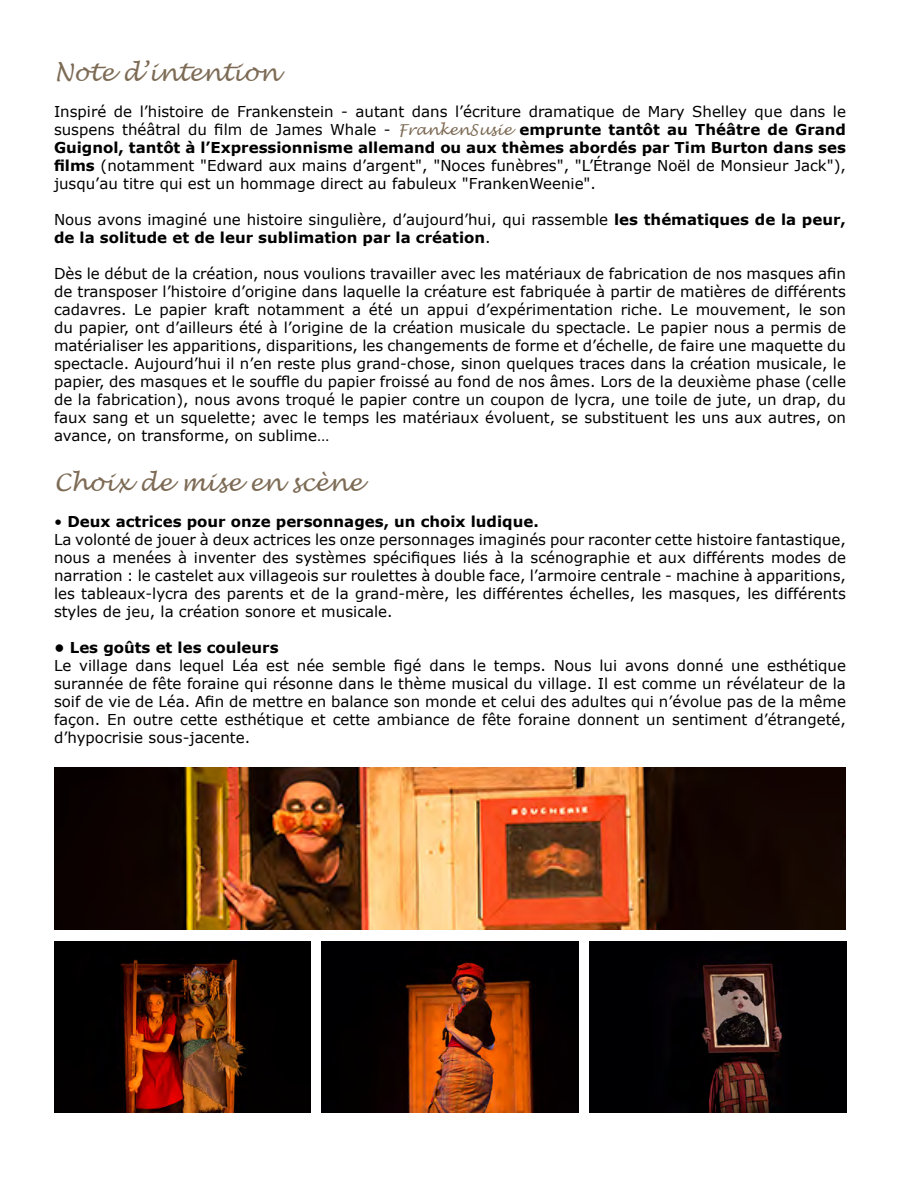
<style>
.page{position:relative;width:900px;height:1200px;background:#fff}
.page>*{position:absolute;margin:0;border:0;box-sizing:border-box;transform-origin:0 0}
.t1{font:italic 24px "Lucida Handwriting";color:#7d6b55}
.t2{font:15px/18px "Verdana";color:#000;text-align:justify}
.t3{font:700 15px/18px "Verdana";color:#000}
.s1{font-family:"Lucida Handwriting";font-style:italic;color:#7d6b55}
.s2{font-weight:700}
.s3{font-weight:400}
</style>
<div class="page">
<img style="left:54px;top:941px;width:256px;height:171px">
<img style="left:322px;top:941px;width:256px;height:171px">
<img style="left:590px;top:941px;width:256px;height:171px">
<img style="left:54px;top:767px;width:792px;height:163px">
<h1 class="t1" style="left:54px;top:58px;width:226px">Note d’intention</h1>
<p class="t2" style="left:54px;top:102px;width:794px">Inspiré de l’histoire de Frankenstein - autant dans l’écriture dramatique de Mary Shelley que dans le suspens théâtral du film de James Whale - <span class="s1">FrankenSusie</span> <span class="s2">emprunte tantôt au Théâtre de Grand Guignol, tantôt à l’Expressionnisme allemand ou aux thèmes abordés par Tim Burton dans ses films</span> (notamment "Edward aux mains d’argent", "Noces funèbres", "L’Étrange Noël de Monsieur Jack"), jusqu’au titre qui est un hommage direct au fabuleux "FrankenWeenie".</p>
<p class="t3" style="left:54px;top:210px;width:793px"><span class="s3">Nous avons imaginé une histoire singulière, d’aujourd’hui, qui rassemble</span> les thématiques de la peur, de la solitude et de leur sublimation par la création<span class="s3">.</span></p>
<p class="t2" style="left:54px;top:264px;width:794px">Dès le début de la création, nous voulions travailler avec les matériaux de fabrication de nos masques afin de transposer l’histoire d’origine dans laquelle la créature est fabriquée à partir de matières de différents cadavres. Le papier kraft notamment a été un appui d’expérimentation riche. Le mouvement, le son du papier, ont d’ailleurs été à l’origine de la création musicale du spectacle. Le papier nous a permis de matérialiser les apparitions, disparitions, les changements de forme et d’échelle, de faire une maquette du spectacle. Aujourd’hui il n’en reste plus grand-chose, sinon quelques traces dans la création musicale, le papier, des masques et le souffle du papier froissé au fond de nos âmes. Lors de la deuxième phase (celle de la fabrication), nous avons troqué le papier contre un coupon de lycra, une toile de jute, un drap, du faux sang et un squelette; avec le temps les matériaux évoluent, se substituent les uns aux autres, on avance, on transforme, on sublime…</p>
<h1 class="t1" style="left:54px;top:468px;width:310px">Choix de mise en scène</h1>
<p class="t2" style="left:54px;top:512px;width:794px;text-align:left">• <span class="s2">Deux actrices pour onze personnages, un choix ludique.<br></span>La volonté de jouer à deux actrices les onze personnages imaginés pour raconter cette histoire fantastique, nous a menées à inventer des systèmes spécifiques liés à la scénographie et aux différents modes de narration : le castelet aux villageois sur roulettes à double face, l’armoire centrale - machine à apparitions, les tableaux-lycra des parents et de la grand-mère, les différentes échelles, les masques, les différents styles de jeu, la création sonore et musicale.</p>
<p class="t3" style="left:54px;top:638px;width:226px">• Les goûts et les couleurs</p>
<p class="t2" style="left:54px;top:656px;width:794px">Le village dans lequel Léa est née semble figé dans le temps. Nous lui avons donné une esthétique surannée de fête foraine qui résonne dans le thème musical du village. Il est comme un révélateur de la soif de vie de Léa. Afin de mettre en balance son monde et celui des adultes qui n’évolue pas de la même façon. En outre cette esthétique et cette ambiance de fête foraine donnent un sentiment d’étrangeté, d’hypocrisie sous-jacente.</p>
</div>
